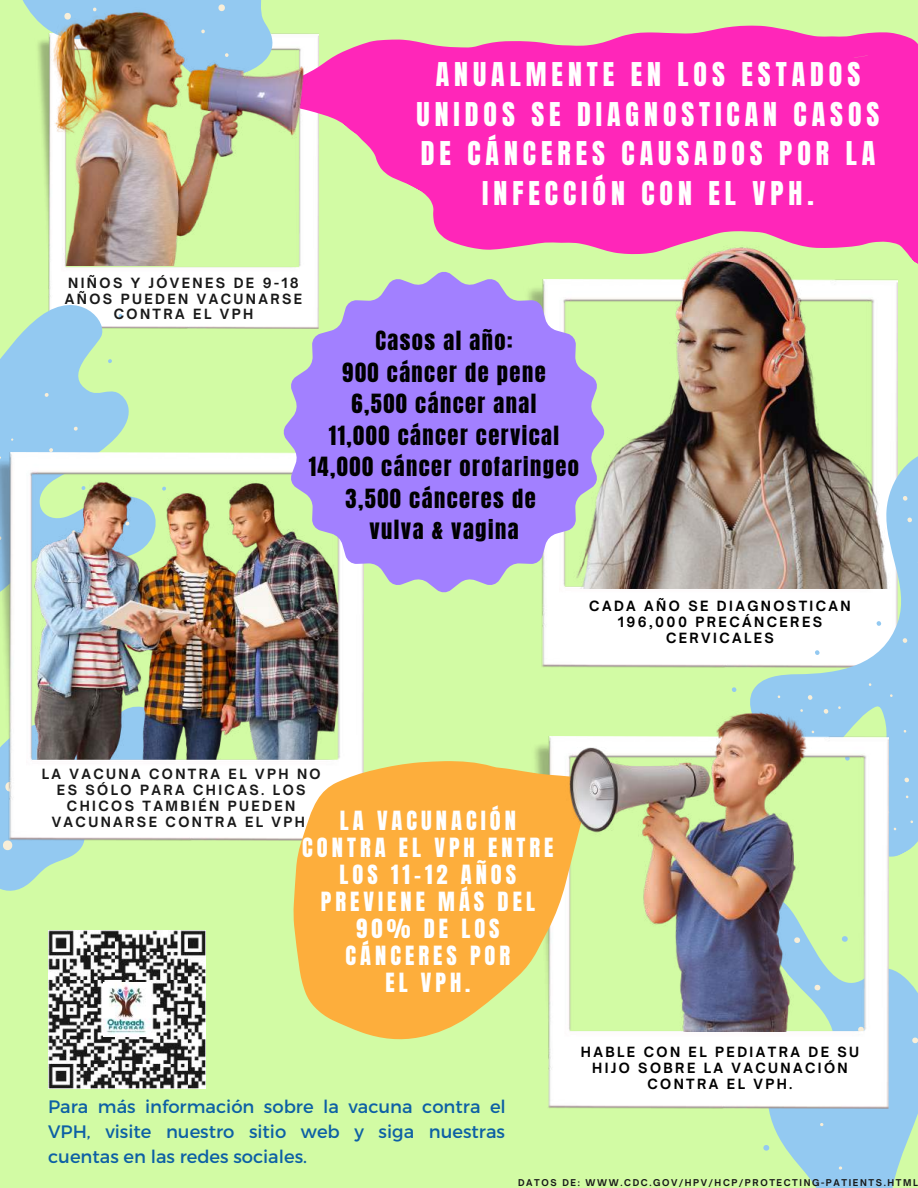
<style>
.page{position:relative;width:918px;height:1188px;background:#d2fba4}
.page>*{position:absolute;margin:0;border:0;box-sizing:border-box;transform-origin:0 0}
.t1{font:27.9px/39.3px "Anton";letter-spacing:.18em;color:#fff;text-align:center}
.t2{font:22.5px/31.5px "Anton";letter-spacing:.065em;color:#000;text-align:center}
.t3{font:22.5px/27px "Anton";letter-spacing:.18em;color:#fff;text-align:center}
.t4{font:18px/24.8px "Montserrat";color:#0d60a4;text-align:justify}
.t5{font:700 13.5px/15.8px "Open Sauce One";letter-spacing:.18em;color:#191919;text-align:center}
.t6{font:700 13.5px/15.8px "Open Sauce One";letter-spacing:.18em;color:#000;text-align:center}
.t7{font:700 9px "Open Sauce One";letter-spacing:.18em;color:#191919}
</style>
<div class="page">
<div style="left:541px;top:589px;width:125px;height:67px;background:#fff"></div>
<img style="left:40px;top:88px;width:278px;height:240px">
<svg style="left:330px;top:26px;width:588px;height:224px;background:#f844b6"></svg>
<svg style="left:666px;top:589px;width:252px;height:67px;background:#f5fafc"></svg>
<svg style="left:901px;top:637px;width:8px;height:7px"></svg>
<svg style="left:875px;top:620px;width:8px;height:7px"></svg>
<svg style="left:814px;top:649px;width:7px;height:7px"></svg>
<svg style="left:22px;top:0;width:309px;height:88px"></svg>
<svg style="left:0;top:841px;width:84px;height:50px"></svg>
<svg style="left:697px;top:1031px;width:221px;height:157px;fill:#93c9f1"></svg>
<svg style="left:820px;top:1122px;width:4px;height:5px"></svg>
<svg style="left:839px;top:1166px;width:3px;height:4px"></svg>
<svg style="left:912px;top:1036px;width:6px;height:8px"></svg>
<svg style="left:763px;top:1144px;width:7px;height:8px"></svg>
<svg style="left:0;top:270px;width:268px;height:183px"></svg>
<svg style="left:10px;top:438px;width:4px;height:3px"></svg>
<svg style="left:73px;top:426px;width:6px;height:6px"></svg>
<svg style="left:43px;top:392px;width:7px;height:6px"></svg>
<svg style="left:48px;top:447px;width:6px;height:4px"></svg>
<svg style="left:107px;top:358px;width:6px;height:6px"></svg>
<svg style="left:117px;top:313px;width:7px;height:6px"></svg>
<img style="left:42px;top:0;width:288px;height:266px">
<img style="left:0;top:453px;width:364px;height:388px">
<svg style="left:283px;top:271px;width:322px;height:322px;background:#ac97ed"></svg>
<img style="left:570px;top:237px;width:348px;height:352px">
<div style="left:548px;top:1031px;width:341px;height:77px;background:#fff"></div>
<svg style="left:293px;top:761px;width:316px;height:280px;background:#f7bf5a"></svg>
<img style="left:428px;top:656px;width:490px;height:375px">
<img style="left:48px;top:931px;width:158px;height:157px">
<img style="left:103px;top:983px;width:47px;height:54px">
<p class="t5" style="left:65px;top:275px;width:239px">NIÑOS Y JÓVENES DE 9-18<br>AÑOS PUEDEN VACUNARSE<br>CONTRA EL VPH</p>
<h1 class="t1" style="left:417px;top:56px;width:464px">ANUALMENTE EN LOS ESTADOS<br>UNIDOS SE DIAGNOSTICAN CASOS<br>DE CÁNCERES CAUSADOS POR LA<br>INFECCIÓN CON EL VPH.</h1>
<h2 class="t2" style="left:309px;top:325px;width:272px">Casos al año:<br>900 cáncer de pene<br>6,500 cáncer anal<br>11,000 cáncer cervical<br>14,000 cáncer orofaringeo<br>3,500 cánceres de<br>vulva &amp; vagina</h2>
<p class="t6" style="left:589px;top:598px;width:263px">CADA AÑO SE DIAGNOSTICAN<br>196,000 PRECÁNCERES<br>CERVICALES</p>
<p class="t5" style="left:42px;top:766px;width:280px">LA VACUNA CONTRA EL VPH NO<br>ES SÓLO PARA CHICAS. LOS<br>CHICOS TAMBIÉN PUEDEN<br>VACUNARSE CONTRA EL VPH.</p>
<h2 class="t3" style="left:302px;top:807px;width:253px">LA VACUNACIÓN<br>CONTRA EL VPH ENTRE<br>LOS 11-12 AÑOS<br>PREVIENE MÁS DEL<br>90% DE LOS<br>CÁNCERES POR<br>EL VPH.</h2>
<h3 class="t4" style="left:48px;top:1094px;width:459px">Para más información sobre la vacuna contra el VPH, visite nuestro sitio web y siga nuestras cuentas en las redes sociales.</h3>
<p class="t6" style="left:581px;top:1044px;width:280px">HABLE CON EL PEDIATRA DE SU<br>HIJO SOBRE LA VACUNACIÓN<br>CONTRA EL VPH.</p>
<p class="t7" style="left:518px;top:1177px;width:401px">DATOS DE: WWW.CDC.GOV/HPV/HCP/PROTECTING-PATIENTS.HTML</p>
</div>
